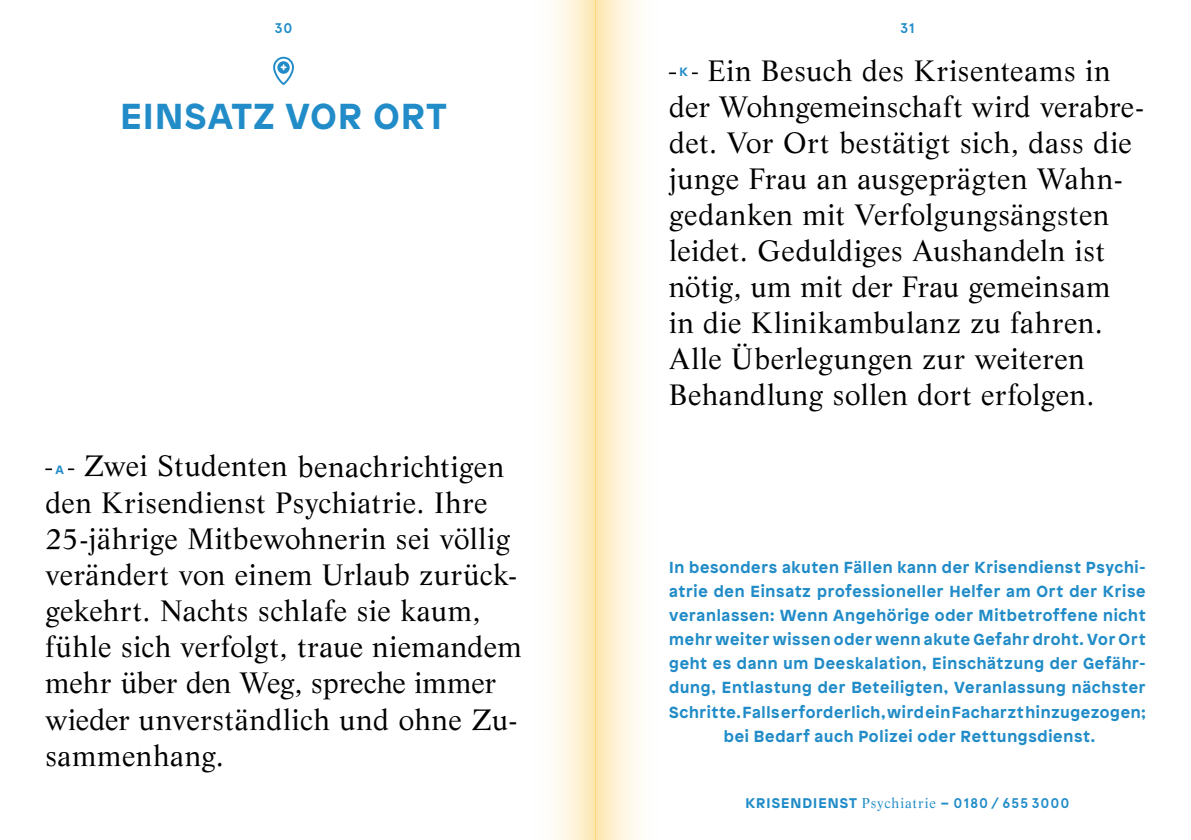
<style>
.page{position:relative;width:1191px;height:840px;background:#fff}
.page>*{position:absolute;margin:0;border:0;box-sizing:border-box;transform-origin:0 0}
.t1{font:700 36px "Patron";letter-spacing:.04em;color:#218cc8}
.t2{font:28.8px/36px "Life LT";letter-spacing:.015em;color:#000}
.t3{font:700 16px/24px "Patron";letter-spacing:.045em;color:#218cc8;text-align:center}
.t4{font:700 14px "Patron";letter-spacing:.07em;color:#218cc8}
.t5{font:700 14px "Apercu";color:#218cc8}
.t6{font:700 12px "Patron";color:#218cc8}
.s1{font-family:"Life LT";font-weight:400}
.s2{font-family:"Apercu"}
</style>
<div class="page">
<div style="left:595px;top:0;width:74px;height:839px;background:linear-gradient(to right,#fdeabc,#fff)"></div>
<div style="left:522px;top:0;width:73px;height:839px;background:linear-gradient(to right,#fff,#fdecc1)"></div>
<svg style="left:273px;top:56px;width:21px;height:29px"></svg>
<p class="t5" style="left:274px;top:20px;width:20px">30</p>
<p class="t1" style="left:120px;top:87px;width:328px">EINSATZ VOR ORT</p>
<p class="t2" style="left:45px;top:448px;width:478px">— Zwei Studenten benachrichtigen den Krisendienst Psychiatrie. Ihre<br>25-jährige Mitbewohnerin sei völlig verändert von einem Urlaub zurück&shy;gekehrt. Nachts schlafe sie kaum, fühle sich verfolgt, traue niemandem mehr über den Weg, spreche immer wieder unverständlich und ohne Zu&shy;sammenhang.</p>
<p class="t6" style="left:56px;top:459px;width:10px">A</p>
<p class="t5" style="left:900px;top:20px;width:16px">31</p>
<p class="t2" style="left:669px;top:52px;width:476px">— Ein Besuch des Krisenteams in der Wohngemeinschaft wird verabre&shy;det. Vor Ort bestätigt sich, dass die junge Frau an ausgeprägten Wahn&shy;gedanken mit Verfolgungsängsten leidet. Geduldiges Aushandeln ist nötig, um mit der Frau gemeinsam<br>in die Klinikambulanz zu fahren.<br>Alle Überlegungen zur weiteren Behandlung sollen dort erfolgen.</p>
<p class="t6" style="left:679px;top:63px;width:10px">K</p>
<p class="t3" style="left:669px;top:554px;width:478px">In besonders akuten Fällen kann der Krisendienst Psychi&shy;atrie den Einsatz professioneller Helfer am Ort der Krise veranlassen: Wenn Angehörige oder Mitbetroffene nicht mehr weiter wissen oder wenn akute Gefahr droht. Vor Ort geht es dann um Deeskalation, Einschätzung der Gefähr&shy;dung, Entlastung der Beteiligten, Veranlassung nächster Schritte. Falls erforderlich, wird ein Facharzt hinzugezogen; bei Bedarf auch Polizei oder Rettungsdienst.</p>
<p class="t4" style="left:745px;top:791px;width:325px">KRISENDIENST <span class="s1">Psychiatrie</span> – <span class="s2">0180 / 655 3000</span></p>
</div>
